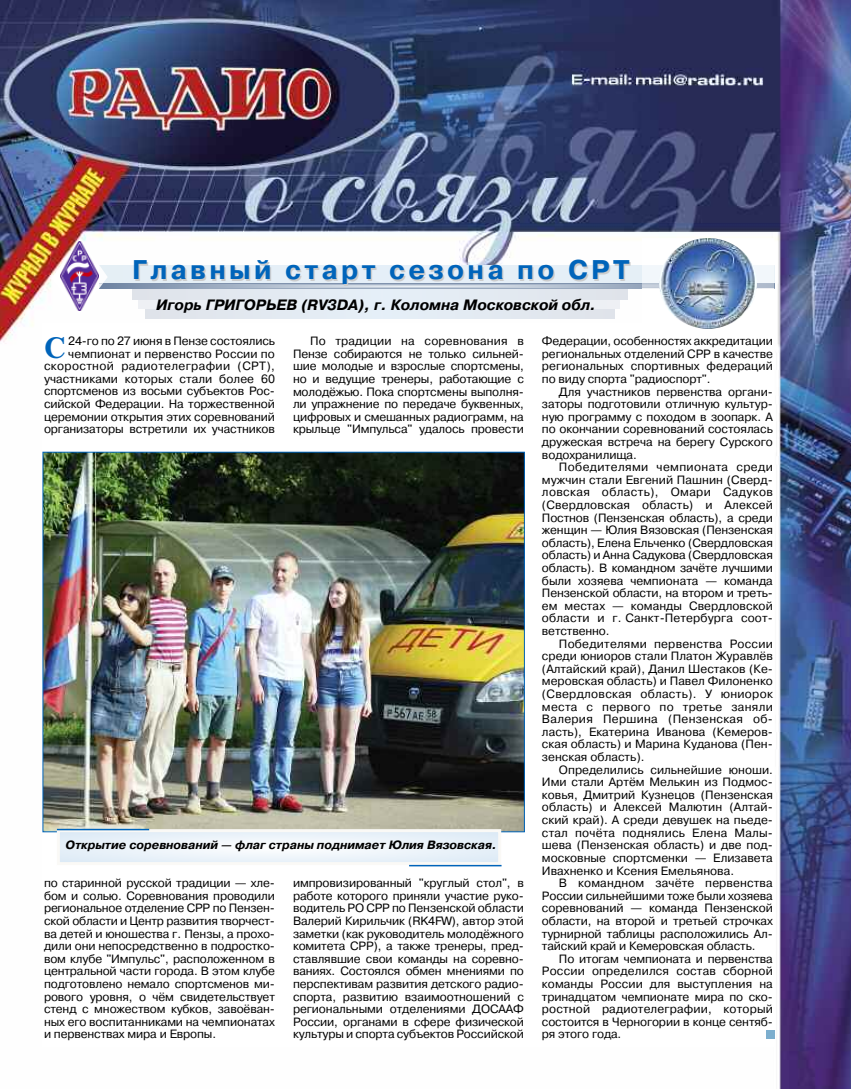
<style>
.page{position:relative;width:851px;height:1089px;background:#fff}
.page>*{position:absolute;margin:0;border:0;box-sizing:border-box;transform-origin:0 0}
.t1{font:700 29.4px "Newton C";color:#0064ba}
.t2{font:700 27px "Pragmatica C";letter-spacing:.12em;color:#0064ba}
.t3{font:italic 700 15px "Pragmatica C";color:#000}
.t4{font:12px/12.6px "Pragmatica C";letter-spacing:-.01em;color:#000;text-align:justify}
.t5{font:italic 700 12px "Pragmatica C";color:#000}
</style>
<div class="page">
<img style="left:1px;top:0;width:849px;height:1089px">
<div style="left:43px;top:323px;width:731px;height:723px;background:#fff"></div>
<div style="left:72px;top:265px;width:702px;height:22px;background:#e5eff7"></div>
<div style="left:145px;top:304px;width:469px;height:14px;background:#e3eaf2"></div>
<div style="left:138px;top:294px;width:481px;height:14px;background:#eaf0f6"></div>
<svg style="left:132px;top:288px;width:495px;height:12px"></svg>
<div style="left:765px;top:1030px;width:9px;height:9px;background:#7caece"></div>
<svg style="left:103px;top:283px;width:539px;height:5px;background:#a4b2c6"></svg>
<img style="left:756px;top:288px;width:18px;height:35px">
<img style="left:642px;top:288px;width:17px;height:35px">
<img style="left:663px;top:238px;width:89px;height:26px">
<img style="left:756px;top:265px;width:18px;height:18px">
<img style="left:642px;top:265px;width:17px;height:18px">
<img style="left:756px;top:283px;width:18px;height:5px">
<img style="left:642px;top:283px;width:17px;height:5px">
<img style="left:659px;top:265px;width:97px;height:58px">
<img style="left:659px;top:238px;width:97px;height:91px;border-radius:50%">
<img style="left:51px;top:238px;width:49px;height:77px">
<img style="left:99px;top:265px;width:8px;height:18px">
<img style="left:99px;top:283px;width:4px;height:5px">
<img style="left:60px;top:242px;width:39px;height:69px">
<img style="left:45px;top:454px;width:477px;height:376px">
<svg style="left:61px;top:833px;width:436px;height:28px"></svg>
<div style="left:57px;top:829px;width:444px;height:36px;border:3px solid #faf9f6"></div>
<hr style="left:57px;top:828px;width:92px;height:2px;background:#0064ba">
<hr style="left:409px;top:865px;width:92px;height:1px;background:#0064ba">
<h2 class="t2" style="left:132px;top:254px;width:499px">Главный старт сезона по СРТ</h2>
<p class="t3" style="left:156px;top:296px;width:441px">Игорь ГРИГОРЬЕВ (RV3DA), г. Коломна Московской обл.</p>
<p class="t4" style="left:44px;top:334px;width:232px;text-align:right">24-го по 27 июня в Пензе состоялись чемпионат и первенство России по скоростной радиотелеграфии (СРТ), участниками которых стали более 60 спортсменов из восьми субъектов Рос&shy;сийской Федерации. На торжественной церемонии открытия этих соревнований организаторы встретили их участников</p>
<h1 class="t1" style="left:44px;top:330px;width:23px">С</h1>
<p class="t4" style="left:293px;top:334px;width:232px;text-indent:17px">По традиции на соревнования в Пензе собираются не только сильней&shy;шие молодые и взрослые спортсмены, но и ведущие тренеры, работающие с молодёжью. Пока спортсмены выполня&shy;ли упражнение по передаче буквенных, цифровых и смешанных радиограмм, на крыльце "Импульса" удалось провести</p>
<p class="t5" style="left:66px;top:838px;width:432px">Открытие соревнований — флаг страны поднимает Юлия Вязовская.</p>
<p class="t4" style="left:44px;top:876px;width:232px">по старинной русской традиции — хле&shy;бом и солью. Соревнования проводили региональное отделение СРР по Пензен&shy;ской области и Центр развития творчест&shy;ва детей и юношества г. Пензы, а прохо&shy;дили они непосредственно в подростко&shy;вом клубе "Импульс", расположенном в центральной части города. В этом клубе подготовлено немало спортсменов ми&shy;рового уровня, о чём свидетельствует стенд с множеством кубков, завоёван&shy;ных его воспитанниками на чемпионатах и первенствах мира и Европы.</p>
<p class="t4" style="left:293px;top:876px;width:232px">импровизированный "круглый стол", в работе которого приняли участие руко&shy;водитель РО СРР по Пензенской области Валерий Кирильчик (RK4FW), автор этой заметки (как руководитель молодёжного комитета СРР), а также тренеры, пред&shy;ставлявшие свои команды на соревно&shy;ваниях. Состоялся обмен мнениями по перспективам развития детского радио&shy;спорта, развитию взаимоотношений с региональными отделениями ДОСААФ России, органами в сфере физической культуры и спорта субъектов Российской</p>
<p class="t4" style="left:542px;top:334px;width:232px">Федерации, особенностях аккредитации региональных отделений СРР в качестве региональных спортивных федераций по виду спорта "радиоспорт".</p>
<p class="t4" style="left:542px;top:385px;width:232px;text-indent:17px">Для участников первенства органи&shy;заторы подготовили отличную культур&shy;ную программу с походом в зоопарк. А по окончании соревнований состоялась дружеская встреча на берегу Сурского водохранилища.</p>
<p class="t4" style="left:542px;top:460px;width:232px;text-indent:17px">Победителями чемпионата среди мужчин стали Евгений Пашнин (Сверд&shy;ловская область), Омари Садуков (Свердловская область) и Алексей Постнов (Пензенская область), а среди женщин — Юлия Вязовская (Пензенская область), Елена Ельченко (Свердловская область) и Анна Садукова (Свердловская область). В командном зачёте лучшими были хозяева чемпионата — команда Пензенской области, на втором и треть&shy;ем местах — команды Свердловской области и г. Санкт-Петербурга соот&shy;ветственно.</p>
<p class="t4" style="left:542px;top:637px;width:232px;text-indent:17px">Победителями первенства России среди юниоров стали Платон Журавлёв (Алтайский край), Данил Шестаков (Ке&shy;меровская область) и Павел Филоненко (Свердловская область). У юниорок места с первого по третье заняли Валерия Першина (Пензенская об&shy;ласть), Екатерина Иванова (Кемеров&shy;ская область) и Марина Куданова (Пен&shy;зенская область).</p>
<p class="t4" style="left:542px;top:763px;width:232px;text-indent:17px">Определились сильнейшие юноши.<br>Ими стали Артём Мелькин из Подмос&shy;ковья, Дмитрий Кузнецов (Пензенская область) и Алексей Малютин (Алтай&shy;ский край). А среди девушек на пьеде&shy;стал почёта поднялись Елена Малы&shy;шева (Пензенская область) и две под&shy;московные спортсменки — Елизавета Ивахненко и Ксения Емельянова.</p>
<p class="t4" style="left:542px;top:876px;width:232px;text-indent:17px">В командном зачёте первенства России сильнейшими тоже были хозяева соревнований — команда Пензенской области, на второй и третьей строчках турнирной таблицы расположились Ал&shy;тайский край и Кемеровская область.</p>
<p class="t4" style="left:542px;top:952px;width:232px;text-indent:17px">По итогам чемпионата и первенства России определился состав сборной команды России для выступления на тринадцатом чемпионате мира по ско&shy;ростной радиотелеграфии, который состоится в Черногории в конце сентяб&shy;ря этого года.</p>
</div>
